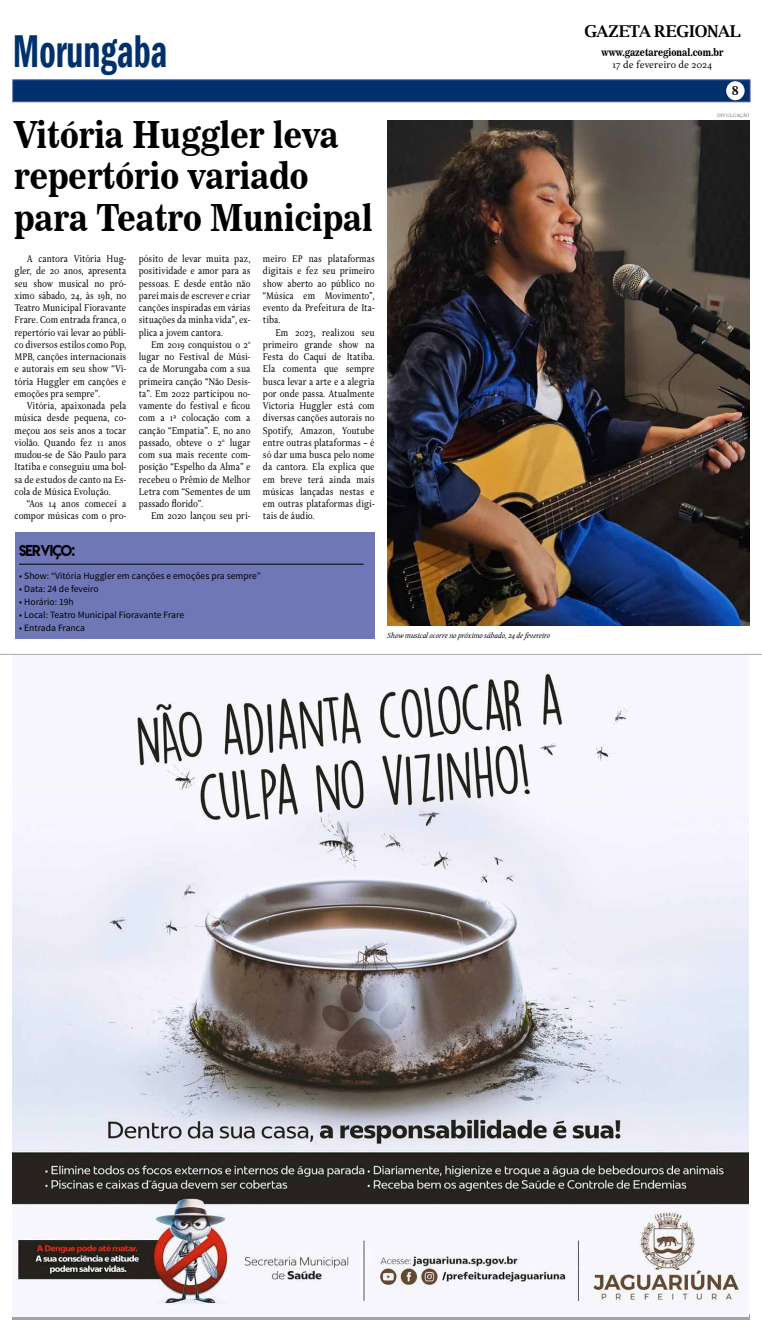
<style>
.page{position:relative;width:762px;height:1332px;background:#fff}
.page>*{position:absolute;margin:0;border:0;box-sizing:border-box;transform-origin:0 0}
.t1{font:600 condensed 47.25px "Franklin Gothic";color:#00316c;scale:.75 1}
.t2{font:36.75px/41.1px "News 706 BT Bold C";color:#000;scale:.9 1}
.t3{font:700 16.36px "Luxi Serif";letter-spacing:-.02em;color:#000}
.t4{font:14px "Lemon Milk";letter-spacing:-.05em;color:#000;scale:.96 1}
.t5{font:13.12px "News 706 BT Bold C";color:#000}
.t6{font:10.5px/12.2px "Delicato Pro";letter-spacing:-.005em;color:#000;text-align:justify;scale:.9 1}
.t7{font:10.5px "News 706 BT Bold C";color:#000;scale:.87 1}
.t8{font:10.5px "Delicato Pro";letter-spacing:-.005em;color:#000}
.t9{font:9.62px "Source Sans Pro";color:#000}
.t10{font:italic 7.88px "Delicato Pro";color:#000}
.t11{font:5.25px "Delicato Pro";color:#6d6e71}
</style>
<div class="page">
<hr style="left:12px;top:1317px;width:737px;height:3px;background:#9fa4a6">
<div style="left:12px;top:79px;width:738px;height:23px;background:#00316c;border:1px solid #434fa1"></div>
<div style="left:726px;top:81px;width:18px;height:19px;background:#fff;border-radius:50%"></div>
<img style="left:12px;top:672px;width:736px;height:639px">
<hr style="left:0;top:654px;width:761px;height:1px;background:#a7a9ac">
<img style="left:387px;top:120px;width:362px;height:506px">
<div style="left:15px;top:532px;width:360px;height:107px;background:#6f77b7"></div>
<hr style="left:19px;top:564px;width:344px;height:1px;background:#000">
<h1 class="t1" style="left:13px;top:19px;width:208px">Morungaba</h1>
<h2 class="t2" style="left:14px;top:114px;width:400px">Vitória Huggler leva repertório variado para Teatro Municipal</h2>
<p class="t6" style="left:15px;top:253px;width:126px;text-indent:12px">A cantora Vitória Hug&shy;gler, de 20 anos, apresenta seu show musical no pró&shy;ximo sábado, 24, às 19h, no Teatro Municipal Fioravante Frare. Com entrada franca, o repertório vai levar ao públi&shy;co diversos estilos como Pop, MPB, canções internacionais e autorais em seu show “Vi&shy;tória Huggler em canções e emoções pra sempre”.</p>
<p class="t6" style="left:15px;top:400px;width:126px;text-indent:12px">Vitória, apaixonada pela música desde pequena, co&shy;meçou aos seis anos a tocar violão. Quando fez 11 anos mudou-se de São Paulo para Itatiba e conseguiu uma bol&shy;sa de estudos de canto na Es&shy;cola de Música Evolução.</p>
<p class="t6" style="left:15px;top:498px;width:126px;text-align:right">“Aos 14 anos comecei a compor músicas com o pro-</p>
<p class="t6" style="left:139px;top:253px;width:126px">pósito de levar muita paz, positividade e amor para as pessoas. E desde então não parei mais de escrever e criar canções inspiradas em várias situações da minha vida”, ex&shy;plica a jovem cantora.</p>
<p class="t6" style="left:139px;top:338px;width:126px;text-indent:12px">Em 2019 conquistou o 2° lugar no Festival de Músi&shy;ca de Morungaba com a sua primeira canção “Não Desis&shy;ta”. Em 2022 participou no&shy;vamente do festival e ficou com a 1ª colocação com a canção “Empatia”. E, no ano passado, obteve o 2° lugar com sua mais recente com&shy;posição “Espelho da Alma” e recebeu o Prêmio de Melhor Letra com “Sementes de um passado florido”.</p>
<p class="t6" style="left:151px;top:510px;width:112px">Em 2020 lançou seu pri-</p>
<p class="t6" style="left:263px;top:253px;width:126px">meiro EP nas plataformas digitais e fez seu primeiro show aberto ao público no “Música em Movimento”, evento da Prefeitura de Ita&shy;tiba.</p>
<p class="t6" style="left:263px;top:326px;width:126px;text-indent:12px">Em 2023, realizou seu primeiro grande show na Festa do Caqui de Itatiba.<br>Ela comenta que sempre busca levar a arte e a alegria por onde passa. Atualmente Victoria Huggler está com diversas canções autorais no Spotify, Amazon, Youtube entre outras plataformas – é só dar uma busca pelo nome da cantora. Ela explica que em breve terá ainda mais músicas lançadas nestas e em outras plataformas digi&shy;tais de áudio.</p>
<h3 class="t4" style="left:19px;top:540px;width:60px">SERVIÇO:</h3>
<p class="t9" style="left:19px;top:569px;width:243px">• Show: “Vitória Huggler em canções e emoções pra sempre”</p>
<p class="t9" style="left:19px;top:582px;width:81px">• Data: 24 de feveiro</p>
<p class="t9" style="left:19px;top:596px;width:56px">• Horário: 19h</p>
<p class="t9" style="left:19px;top:609px;width:167px">• Local: Teatro Municipal Fioravante Frare</p>
<p class="t9" style="left:19px;top:622px;width:68px">• Entrada Franca</p>
<p class="t10" style="left:387px;top:631px;width:164px">Show musical ocorre no próximo sábado, 24 de fevereiro</p>
<h3 class="t3" style="left:584px;top:20px;width:158px">GAZETA REGIONAL</h3>
<p class="t7" style="left:601px;top:46px;width:142px">www.gazetaregional.com.br</p>
<p class="t8" style="left:612px;top:59px;width:101px">17 de fevereiro de 2024</p>
<p class="t5" style="left:731px;top:82px;width:8px">8</p>
<p class="t11" style="left:717px;top:112px;width:34px">DIVULGAÇÃO</p>
</div>
